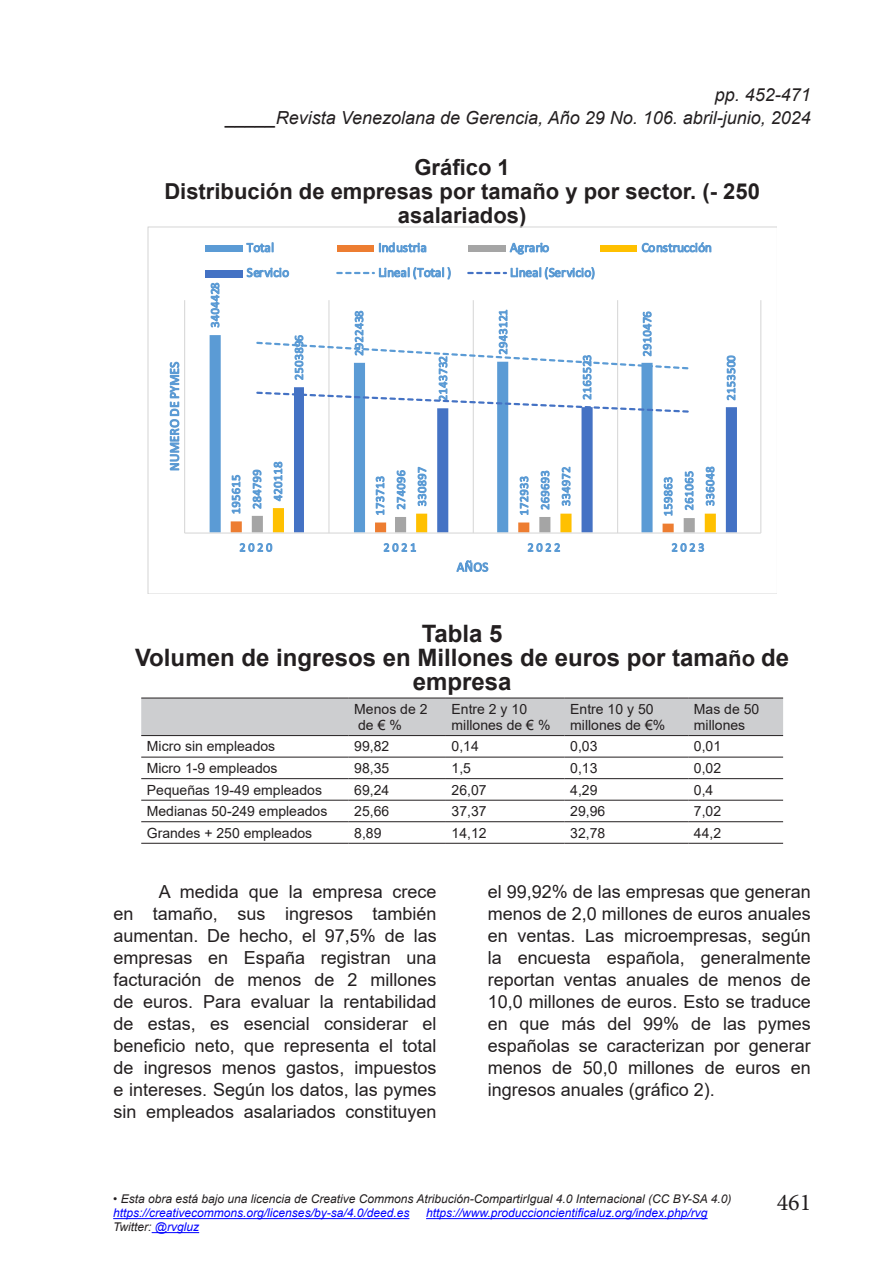
<style>
.page{position:relative;width:879px;height:1276px;background:#fff}
.page>*{position:absolute;margin:0;border:0;box-sizing:border-box;transform-origin:0 0}
.t1{font:700 24px/24px "Arial";color:#231f20;text-align:center}
.t2{font:24px "Minion Pro";color:#231f20}
.t3{font:700 22px/24px "Arial";color:#231f20;text-align:center}
.t4{font:18px/22px "Arial";color:#231f20;text-align:justify}
.t5{font:italic 18px "Arial";color:#231f20}
.t6{font:14px/16px "Arial";color:#231f20}
.t7{font:italic 12px "Arial";color:#231f20}
.t8{font:italic 12px "Arial";color:#00f}
.s1{font-size:22px}
.s2{color:#00f}
</style>
<div class="page">
<hr style="left:113px;top:1218px;width:296px;height:1px;background:#00f">
<hr style="left:426px;top:1218px;width:281px;height:1px;background:#00f">
<hr style="left:152px;top:1232px;width:47px;height:1px;background:#00f">
<hr style="left:184px;top:300px;width:1px;height:233px;background:#d9d9d9">
<hr style="left:328px;top:300px;width:1px;height:233px;background:#d9d9d9">
<hr style="left:473px;top:300px;width:1px;height:233px;background:#d9d9d9">
<hr style="left:617px;top:300px;width:1px;height:233px;background:#d9d9d9">
<hr style="left:760px;top:300px;width:1px;height:233px;background:#d9d9d9">
<svg style="left:210px;top:335px;width:21px;height:197px"></svg>
<svg style="left:294px;top:407px;width:443px;height:125px"></svg>
<hr style="left:185px;top:532px;width:576px;height:1px;background:#d9d9d9">
<svg style="left:210px;top:282px;width:10px;height:46px"></svg>
<svg style="left:231px;top:461px;width:485px;height:71px"></svg>
<svg style="left:726px;top:355px;width:10px;height:46px"></svg>
<svg style="left:256px;top:309px;width:435px;height:105px"></svg>
<svg style="left:239px;top:543px;width:34px;height:9px"></svg>
<svg style="left:383px;top:543px;width:34px;height:9px"></svg>
<svg style="left:527px;top:543px;width:34px;height:9px"></svg>
<svg style="left:671px;top:543px;width:34px;height:9px"></svg>
<svg style="left:169px;top:361px;width:11px;height:110px"></svg>
<svg style="left:456px;top:560px;width:33px;height:12px"></svg>
<div style="left:205px;top:245px;width:38px;height:7px;background:#5b9bd5"></div>
<svg style="left:246px;top:242px;width:28px;height:11px"></svg>
<div style="left:337px;top:245px;width:37px;height:7px;background:#ed7d31"></div>
<svg style="left:378px;top:242px;width:49px;height:11px"></svg>
<div style="left:468px;top:245px;width:38px;height:7px;background:#a5a5a5"></div>
<svg style="left:509px;top:242px;width:41px;height:13px"></svg>
<div style="left:600px;top:245px;width:37px;height:7px;background:#ffc000"></div>
<svg style="left:641px;top:242px;width:71px;height:11px"></svg>
<div style="left:205px;top:270px;width:38px;height:7px;background:#4472c4"></div>
<svg style="left:246px;top:267px;width:44px;height:11px"></svg>
<svg style="left:337px;top:267px;width:114px;height:13px"></svg>
<svg style="left:468px;top:267px;width:127px;height:13px"></svg>
<div style="left:141px;top:698px;width:642px;height:37px;background:#cdced0"></div>
<hr style="left:141px;top:697px;width:208px;height:1px;background:#231f20">
<hr style="left:349px;top:697px;width:97px;height:1px;background:#231f20">
<hr style="left:446px;top:697px;width:118px;height:1px;background:#231f20">
<hr style="left:564px;top:697px;width:124px;height:1px;background:#231f20">
<hr style="left:688px;top:697px;width:95px;height:1px;background:#231f20">
<hr style="left:141px;top:735px;width:208px;height:1px;background:#231f20">
<hr style="left:349px;top:735px;width:97px;height:1px;background:#231f20">
<hr style="left:446px;top:735px;width:118px;height:1px;background:#231f20">
<hr style="left:564px;top:735px;width:124px;height:1px;background:#231f20">
<hr style="left:688px;top:735px;width:95px;height:1px;background:#231f20">
<hr style="left:141px;top:756px;width:208px;height:1px;background:#231f20">
<hr style="left:349px;top:756px;width:97px;height:1px;background:#231f20">
<hr style="left:446px;top:756px;width:118px;height:1px;background:#231f20">
<hr style="left:564px;top:756px;width:124px;height:1px;background:#231f20">
<hr style="left:688px;top:756px;width:95px;height:1px;background:#231f20">
<hr style="left:141px;top:778px;width:208px;height:1px;background:#231f20">
<hr style="left:349px;top:778px;width:97px;height:1px;background:#231f20">
<hr style="left:446px;top:778px;width:118px;height:1px;background:#231f20">
<hr style="left:564px;top:778px;width:124px;height:1px;background:#231f20">
<hr style="left:688px;top:778px;width:95px;height:1px;background:#231f20">
<hr style="left:141px;top:799px;width:208px;height:1px;background:#231f20">
<hr style="left:349px;top:799px;width:97px;height:1px;background:#231f20">
<hr style="left:446px;top:799px;width:118px;height:1px;background:#231f20">
<hr style="left:564px;top:799px;width:124px;height:1px;background:#231f20">
<hr style="left:688px;top:799px;width:95px;height:1px;background:#231f20">
<hr style="left:141px;top:821px;width:208px;height:1px;background:#231f20">
<hr style="left:349px;top:821px;width:97px;height:1px;background:#231f20">
<hr style="left:446px;top:821px;width:118px;height:1px;background:#231f20">
<hr style="left:564px;top:821px;width:124px;height:1px;background:#231f20">
<hr style="left:688px;top:821px;width:95px;height:1px;background:#231f20">
<hr style="left:141px;top:843px;width:208px;height:1px;background:#231f20">
<hr style="left:349px;top:843px;width:97px;height:1px;background:#231f20">
<hr style="left:446px;top:843px;width:118px;height:1px;background:#231f20">
<hr style="left:564px;top:843px;width:124px;height:1px;background:#231f20">
<hr style="left:688px;top:843px;width:95px;height:1px;background:#231f20">
<p class="t5" style="left:715px;top:83px;width:98px">pp. 452-471</p>
<p class="t5" style="left:226px;top:106px;width:587px">_____Revista Venezolana de Gerencia, Año 29 No. 106. abril-junio, 2024</p>
<p class="t3" style="left:164px;top:155px;width:597px">Gráfico 1<br>Distribución de empresas por tamaño y por sector. (- 250 asalariados)</p>
<h1 class="t1" style="left:135px;top:621px;width:656px">Tabla 5<br>Volumen de ingresos en Millones de euros por tama<span class="s1">ño</span> de empresa</h1>
<p class="t6" style="left:354px;top:701px;width:75px">Menos de 2 de € %</p>
<p class="t6" style="left:451px;top:701px;width:100px">Entre 2 y 10 millones de € %</p>
<p class="t6" style="left:570px;top:701px;width:96px">Entre 10 y 50 millones de €%</p>
<p class="t6" style="left:694px;top:701px;width:67px">Mas de 50 millones</p>
<p class="t6" style="left:147px;top:738px;width:130px">Micro sin empleados</p>
<p class="t6" style="left:354px;top:738px;width:37px">99,82</p>
<p class="t6" style="left:451px;top:738px;width:29px">0,14</p>
<p class="t6" style="left:570px;top:738px;width:29px">0,03</p>
<p class="t6" style="left:694px;top:738px;width:29px">0,01</p>
<p class="t6" style="left:147px;top:760px;width:132px">Micro 1-9 empleados</p>
<p class="t6" style="left:354px;top:760px;width:37px">98,35</p>
<p class="t6" style="left:451px;top:760px;width:21px">1,5</p>
<p class="t6" style="left:570px;top:760px;width:29px">0,13</p>
<p class="t6" style="left:694px;top:760px;width:29px">0,02</p>
<p class="t6" style="left:147px;top:781px;width:177px">Pequeñas 19-49 empleados</p>
<p class="t6" style="left:354px;top:781px;width:37px">69,24</p>
<p class="t6" style="left:451px;top:781px;width:37px">26,07</p>
<p class="t6" style="left:570px;top:781px;width:29px">4,29</p>
<p class="t6" style="left:694px;top:781px;width:21px">0,4</p>
<p class="t6" style="left:147px;top:803px;width:182px">Medianas 50-249 empleados</p>
<p class="t6" style="left:354px;top:803px;width:37px">25,66</p>
<p class="t6" style="left:451px;top:803px;width:37px">37,37</p>
<p class="t6" style="left:570px;top:803px;width:37px">29,96</p>
<p class="t6" style="left:694px;top:803px;width:29px">7,02</p>
<p class="t6" style="left:147px;top:824px;width:167px">Grandes + 250 empleados</p>
<p class="t6" style="left:354px;top:824px;width:29px">8,89</p>
<p class="t6" style="left:451px;top:824px;width:37px">14,12</p>
<p class="t6" style="left:570px;top:824px;width:37px">32,78</p>
<p class="t6" style="left:694px;top:824px;width:29px">44,2</p>
<p class="t4" style="left:113px;top:880px;width:325px;text-indent:45px">A medida que la empresa crece en tamaño, sus ingresos también aumentan. De hecho, el 97,5% de las empresas en España registran una facturación de menos de 2 millones de euros. Para evaluar la rentabilidad de estas, es esencial considerar el beneficio neto, que representa el total de ingresos menos gastos, impuestos e intereses. Según los datos, las pymes sin empleados asalariados constituyen</p>
<p class="t4" style="left:488px;top:880px;width:325px">el 99,92% de las empresas que generan menos de 2,0 millones de euros anuales en ventas. Las microempresas, según la encuesta española, generalmente reportan ventas anuales de menos de 10,0 millones de euros. Esto se traduce en que más del 99% de las pymes españolas se caracterizan por generar menos de 50,0 millones de euros en ingresos anuales (gráfico 2).</p>
<p class="t7" style="left:113px;top:1191px;width:620px">• Esta obra está bajo una licencia de Creative Commons Atribución-CompartirIgual 4.0 Internacional (CC BY-SA 4.0)</p>
<p class="t8" style="left:113px;top:1205px;width:298px">https://creativecommons.org/licenses/by-sa/4.0/deed.es</p>
<p class="t8" style="left:426px;top:1205px;width:283px">https://www.produccioncientificaluz.org/index.php/rvg</p>
<p class="t7" style="left:113px;top:1219px;width:87px">Twitter: <span class="s2">@rvgluz</span></p>
<h1 class="t2" style="left:777px;top:1186px;width:36px">461</h1>
</div>
